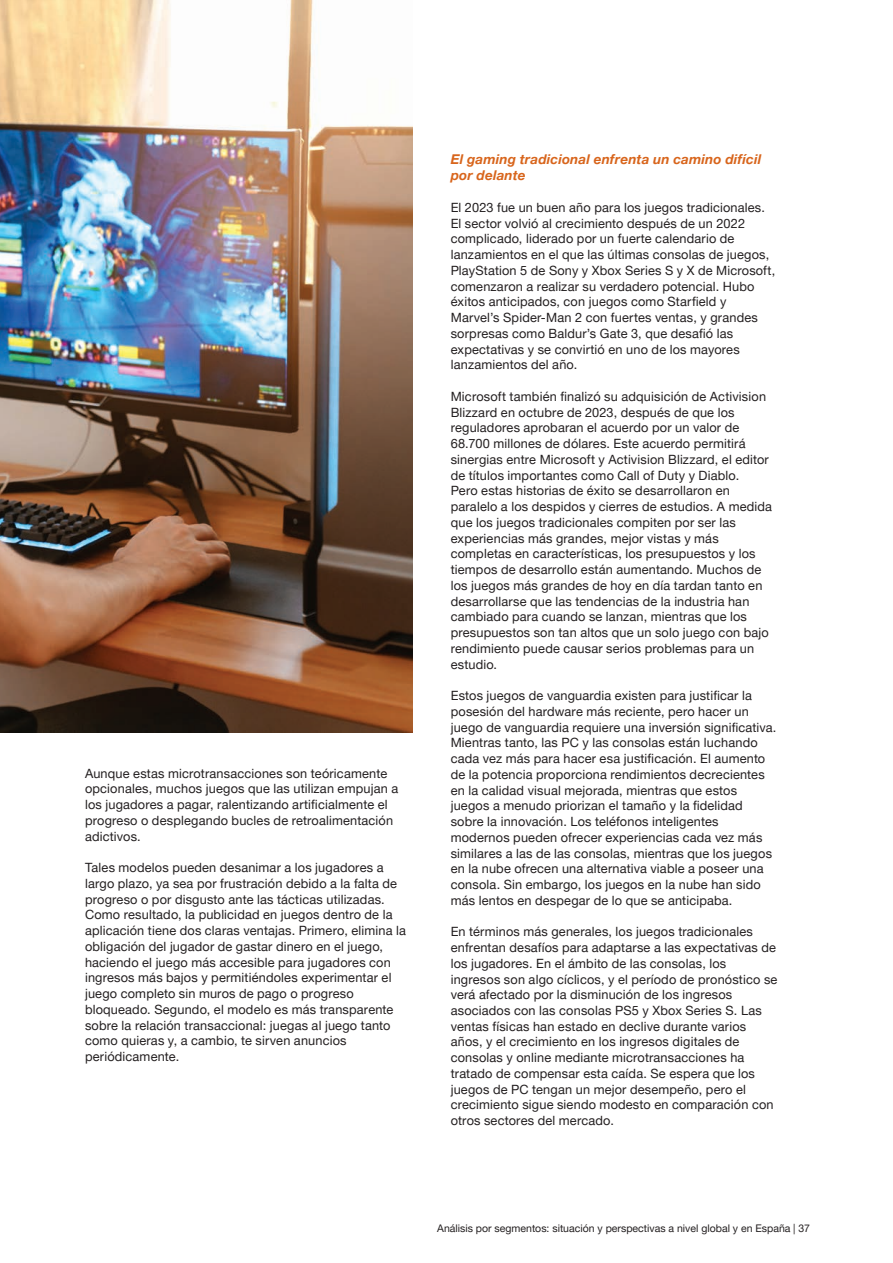
<style>
.page{position:relative;width:893px;height:1263px;background:#fff}
.page>*{position:absolute;margin:0;border:0;box-sizing:border-box;transform-origin:0 0}
.Texto_cuerpo{font:italic 700 13.5px/16.5px "Helvetica Neue LT Pro";letter-spacing:.01em;color:#d8651c}
.Texto_cuerpo-2{font:12.75px/15.8px "Helvetica Neue LT Pro";letter-spacing:.015em;color:#231f20}
.t1{font:10.5px "Helvetica Neue LT Pro";color:#231f20}
</style>
<div class="page">
<img style="left:0;top:0;width:412px;height:733px">
<p class="Texto_cuerpo-2" style="left:85px;top:765px;width:315px">Aunque estas microtransacciones son teóricamente opcionales, muchos juegos que las utilizan empujan a los jugadores a pagar, ralentizando artificialmente el progreso o desplegando bucles de retroalimentación adictivos.</p>
<p class="Texto_cuerpo-2" style="left:85px;top:859px;width:322px">Tales modelos pueden desanimar a los jugadores a largo plazo, ya sea por frustración debido a la falta de progreso o por disgusto ante las tácticas utilizadas.<br>Como resultado, la publicidad en juegos dentro de la aplicación tiene dos claras ventajas. Primero, elimina la obligación del jugador de gastar dinero en el juego, haciendo el juego más accesible para jugadores con ingresos más bajos y permitiéndoles experimentar el juego completo sin muros de pago o progreso bloqueado. Segundo, el modelo es más transparente sobre la relación transaccional: juegas al juego tanto como quieras y, a cambio, te sirven anuncios periódicamente.</p>
<p class="Texto_cuerpo" style="left:451px;top:150px;width:312px">El gaming tradicional enfrenta un camino difícil por delante</p>
<p class="Texto_cuerpo-2" style="left:451px;top:199px;width:326px">El 2023 fue un buen año para los juegos tradicionales.<br>El sector volvió al crecimiento después de un 2022 complicado, liderado por un fuerte calendario de lanzamientos en el que las últimas consolas de juegos, PlayStation 5 de Sony y Xbox Series S y X de Microsoft, comenzaron a realizar su verdadero potencial. Hubo éxitos anticipados, con juegos como Starfield y Marvel’s Spider-Man 2 con fuertes ventas, y grandes sorpresas como Baldur’s Gate 3, que desafió las expectativas y se convirtió en uno de los mayores lanzamientos del año.</p>
<p class="Texto_cuerpo-2" style="left:451px;top:388px;width:320px">Microsoft también finalizó su adquisición de Activision Blizzard en octubre de 2023, después de que los reguladores aprobaran el acuerdo por un valor de 68.700 millones de dólares. Este acuerdo permitirá sinergias entre Microsoft y Activision Blizzard, el editor de títulos importantes como Call of Duty y Diablo.</p>
<p class="Texto_cuerpo-2" style="left:451px;top:483px;width:323px">Pero estas historias de éxito se desarrollaron en paralelo a los despidos y cierres de estudios. A medida que los juegos tradicionales compiten por ser las experiencias más grandes, mejor vistas y más completas en características, los presupuestos y los tiempos de desarrollo están aumentando. Muchos de los juegos más grandes de hoy en día tardan tanto en desarrollarse que las tendencias de la industria han cambiado para cuando se lanzan, mientras que los presupuestos son tan altos que un solo juego con bajo rendimiento puede causar serios problemas para un estudio.</p>
<p class="Texto_cuerpo-2" style="left:451px;top:687px;width:327px">Estos juegos de vanguardia existen para justificar la posesión del hardware más reciente, pero hacer un juego de vanguardia requiere una inversión significativa.<br>Mientras tanto, las PC y las consolas están luchando cada vez más para hacer esa justificación. El aumento de la potencia proporciona rendimientos decrecientes en la calidad visual mejorada, mientras que estos juegos a menudo priorizan el tamaño y la fidelidad sobre la innovación. Los teléfonos inteligentes modernos pueden ofrecer experiencias cada vez más similares a las de las consolas, mientras que los juegos en la nube ofrecen una alternativa viable a poseer una consola. Sin embargo, los juegos en la nube han sido más lentos en despegar de lo que se anticipaba.</p>
<p class="Texto_cuerpo-2" style="left:451px;top:923px;width:328px">En términos más generales, los juegos tradicionales enfrentan desafíos para adaptarse a las expectativas de los jugadores. En el ámbito de las consolas, los ingresos son algo cíclicos, y el período de pronóstico se verá afectado por la disminución de los ingresos asociados con las consolas PS5 y Xbox Series S. Las ventas físicas han estado en declive durante varios años, y el crecimiento en los ingresos digitales de consolas y online mediante microtransacciones ha tratado de compensar esta caída. Se espera que los juegos de PC tengan un mejor desempeño, pero el crecimiento sigue siendo modesto en comparación con otros sectores del mercado.</p>
<p class="t1" style="left:437px;top:1222px;width:374px">Análisis por segmentos: situación y perspectivas a nivel global y en España | 37</p>
</div>
